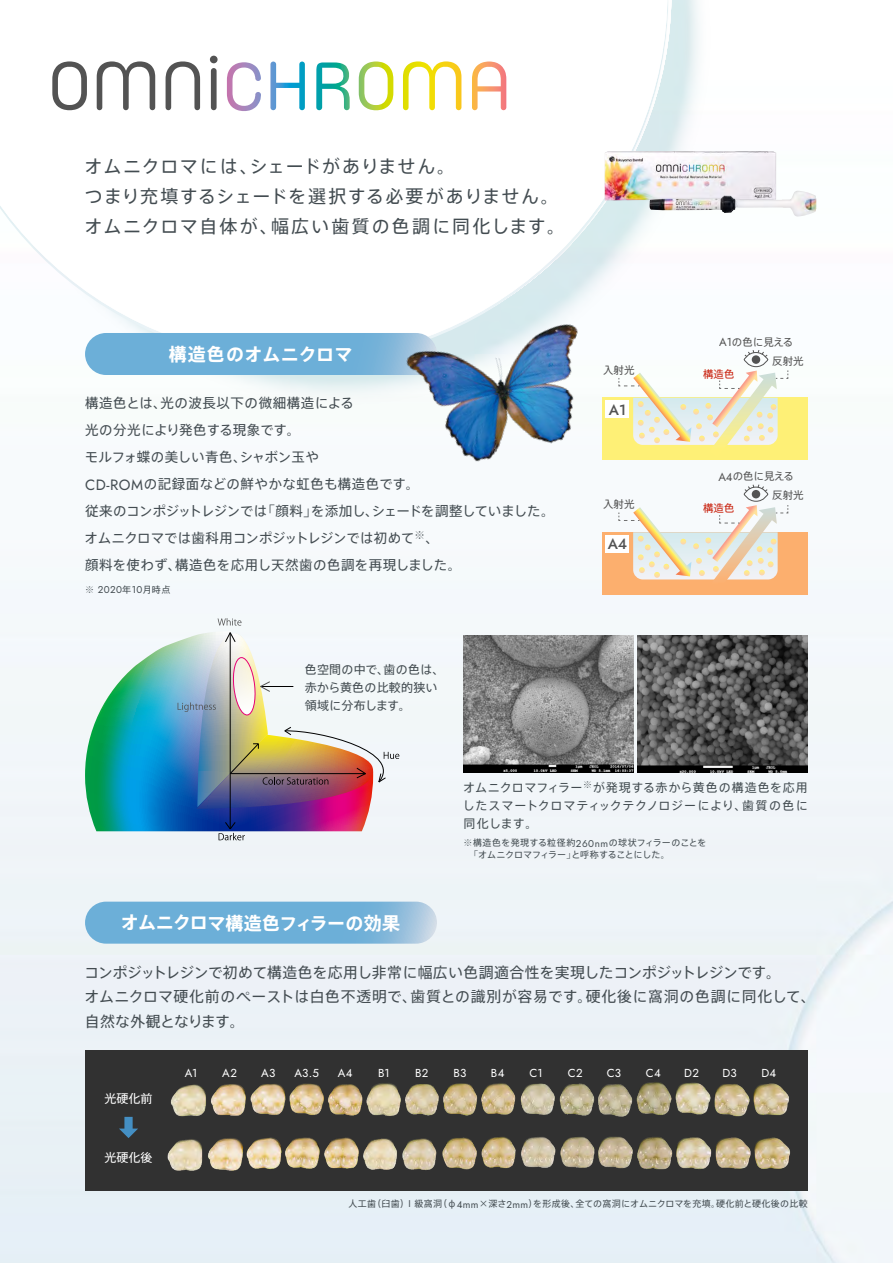
<style>
.page{position:relative;width:893px;height:1263px;background:#fff}
.page>*{position:absolute;margin:0;border:0;box-sizing:border-box;transform-origin:0 0}
.t1{font:18px/30px "Axis Std";letter-spacing:.075em;color:#434c51}
.t2{font:700 18px "Axis Std";letter-spacing:-.025em;color:#fff}
.t3{font:700 18px "Axis Std";letter-spacing:.025em;color:#fff}
.t4{font:14.85px/24.5px "Axis Std";letter-spacing:.01em;color:#434c51}
.t5{font:500 14.85px "Jost";color:#535353}
.t6{font:13.5px/27px "Axis Std";color:#434c51}
.t7{font:12px/18px "Axis Std";letter-spacing:.02em;color:#434c51;text-align:justify}
.t8{font:12px "Axis Std";color:#fff}
.t9{font:11.55px "Jost";letter-spacing:.02em;color:#fff}
.t10{font:10.5px "Axis Std";color:#535353}
.t11{font:10.5px "Axis Std";color:#c92310}
.t12{font:9.9px "Jost";letter-spacing:.035em;color:#434c51}
.t13{font:9px "Axis Std";letter-spacing:.04em;color:#434c51}
.t14{font:9px/12px "Axis Std";color:#434c51}
.s1{font-family:"Jost";font-size:14.85px}
.s2{font-family:"Axis Std";font-size:9px}
.s3{font-family:"Jost";font-size:11.55px}
.s4{font-family:"Jost";font-size:9.9px}
</style>
<div class="page">
<img style="left:0;top:153px;width:893px;height:1110px">
<img style="left:0;top:0;width:764px;height:459px">
<svg style="left:0;top:0;width:668px;height:359px"></svg>
<div style="left:85px;top:333px;width:352px;height:42px;background:#6cafd8;border-radius:21px"></div>
<svg style="left:85px;top:902px;width:352px;height:42px;background:#75b2d9"></svg>
<img style="left:638px;top:635px;width:170px;height:138px">
<img style="left:463px;top:635px;width:171px;height:138px">
<img style="left:85px;top:631px;width:288px;height:200px">
<hr style="left:230px;top:633px;width:1px;height:196px;background:#000">
<svg style="left:218px;top:618px;width:23px;height:8px"></svg>
<svg style="left:219px;top:821px;width:26px;height:19px"></svg>
<img style="left:178px;top:632px;width:225px;height:177px">
<div style="left:85px;top:1050px;width:723px;height:141px;background:#313131"></div>
<img style="left:170px;top:1082px;width:619px;height:35px">
<img style="left:167px;top:1136px;width:623px;height:35px">
<svg style="left:119px;top:1117px;width:19px;height:21px"></svg>
<svg style="left:52px;top:61px;width:35px;height:50px"></svg>
<svg style="left:97px;top:61px;width:58px;height:49px"></svg>
<svg style="left:166px;top:61px;width:34px;height:49px"></svg>
<div style="left:211px;top:68px;width:6px;height:42px;background:#535353;border-radius:3px"></div>
<div style="left:210px;top:56px;width:8px;height:7px;background:#535353;border-radius:50%"></div>
<svg style="left:276px;top:61px;width:230px;height:50px"></svg>
<img style="left:605px;top:151px;width:171px;height:50px">
<img style="left:748px;top:191px;width:49px;height:9px">
<div style="left:602px;top:532px;width:206px;height:63px;background:#fcaf6e"></div>
<svg style="left:618px;top:505px;width:171px;height:75px"></svg>
<div style="left:606px;top:535px;width:23px;height:17px;background:#fff"></div>
<svg style="left:744px;top:484px;width:24px;height:8px"></svg>
<div style="left:744px;top:487px;width:24px;height:15px;border:1px solid #535353;border-radius:50%"></div>
<div style="left:752px;top:490px;width:8px;height:8px;background:#535353;border-radius:50%"></div>
<img style="left:381px;top:276px;width:225px;height:214px">
<div style="left:602px;top:398px;width:206px;height:62px;background:#fef076"></div>
<svg style="left:618px;top:370px;width:171px;height:75px"></svg>
<div style="left:606px;top:401px;width:23px;height:17px;background:#fff"></div>
<svg style="left:744px;top:349px;width:24px;height:9px"></svg>
<div style="left:744px;top:352px;width:24px;height:15px;border:1px solid #535353;border-radius:50%"></div>
<div style="left:752px;top:355px;width:8px;height:9px;background:#535353;border-radius:50%"></div>
<h1 class="t1" style="left:84px;top:150px;width:482px">オムニクロマには、シェードがありません。<br>つまり充填するシェードを選択する必要がありません。オムニクロマ自体が、幅広い歯質の色調に同化します。</h1>
<h1 class="t3" style="left:169px;top:340px;width:185px">構造色のオムニクロマ</h1>
<p class="t6" style="left:85px;top:389px;width:471px">構造色とは、光の波長以下の微細構造による<br>光の分光により発色する現象です。<br>モルフォ蝶の美しい青色、シャボン玉や<br><span class="s1">CD-ROM</span>の記録面などの鮮やかな虹色も構造色です。<br>従来のコンポジットレジンでは「顔料」を添加し、シェードを調整していました。オムニクロマでは歯科用コンポジットレジンでは初めて<sup>※</sup>、<br>顔料を使わず、構造色を応用し天然歯の色調を再現しました。</p>
<p class="t12" style="left:85px;top:583px;width:87px"><span class="s2">※</span> 2020<span class="s2">年</span>10<span class="s2">月時点</span></p>
<p class="t7" style="left:305px;top:659px;width:141px;text-align:left">色空間の中で、歯の色は、赤から黄色の比較的狭い領域に分布します。</p>
<p class="t10" style="left:603px;top:362px;width:33px">入射光</p>
<p class="t5" style="left:609px;top:399px;width:19px">A1</p>
<p class="t10" style="left:603px;top:497px;width:33px">入射光</p>
<p class="t5" style="left:608px;top:534px;width:21px">A4</p>
<p class="t10" style="left:719px;top:334px;width:76px"><span class="s3">A1</span>の色に見える</p>
<p class="t11" style="left:703px;top:366px;width:33px">構造色</p>
<p class="t10" style="left:772px;top:353px;width:33px">反射光</p>
<p class="t10" style="left:718px;top:468px;width:77px"><span class="s3">A4</span>の色に見える</p>
<p class="t11" style="left:703px;top:501px;width:33px">構造色</p>
<p class="t10" style="left:772px;top:487px;width:33px">反射光</p>
<p class="t7" style="left:463px;top:778px;width:347px">オムニクロマフィラー<sup>※</sup>が発現する赤から黄色の構造色を応用したスマートクロマティックテクノロジーにより、歯質の色に同化します。</p>
<h1 class="t2" style="left:121px;top:909px;width:281px">オムニクロマ構造色フィラーの効果</h1>
<p class="t14" style="left:463px;top:836px;width:244px">※構造色を発現する粒径約<span class="s4">260nm</span>の球状フィラーのことを　「オムニクロマフィラー」と呼称することにした。</p>
<p class="t4" style="left:84px;top:959px;width:733px">コンポジットレジンで初めて構造色を応用し非常に幅広い色調適合性を実現したコンポジットレジンです。<br>オムニクロマ硬化前のペーストは白色不透明で、歯質との識別が容易です。硬化後に窩洞の色調に同化して、自然な外観となります。</p>
<p class="t8" style="left:105px;top:1090px;width:49px">光硬化前</p>
<p class="t8" style="left:105px;top:1148px;width:49px">光硬化後</p>
<p class="t9" style="left:185px;top:1065px;width:14px">A1</p>
<p class="t9" style="left:222px;top:1065px;width:16px">A2</p>
<p class="t9" style="left:261px;top:1065px;width:16px">A3</p>
<p class="t9" style="left:294px;top:1065px;width:26px">A3.5</p>
<p class="t9" style="left:338px;top:1065px;width:16px">A4</p>
<p class="t9" style="left:378px;top:1065px;width:13px">B1</p>
<p class="t9" style="left:415px;top:1065px;width:15px">B2</p>
<p class="t9" style="left:454px;top:1065px;width:15px">B3</p>
<p class="t9" style="left:491px;top:1065px;width:15px">B4</p>
<p class="t9" style="left:530px;top:1065px;width:15px">C1</p>
<p class="t9" style="left:568px;top:1065px;width:16px">C2</p>
<p class="t9" style="left:607px;top:1065px;width:16px">C3</p>
<p class="t9" style="left:646px;top:1065px;width:17px">C4</p>
<p class="t9" style="left:684px;top:1065px;width:16px">D2</p>
<p class="t9" style="left:722px;top:1065px;width:16px">D3</p>
<p class="t9" style="left:761px;top:1065px;width:16px">D4</p>
<p class="t13" style="left:349px;top:1197px;width:461px">人工歯（臼歯）Ⅰ級窩洞（φ<span class="s4">4mm</span>×深さ<span class="s4">2mm</span>）を形成後、全ての窩洞にオムニクロマを充填。硬化前と硬化後の比較</p>
</div>
